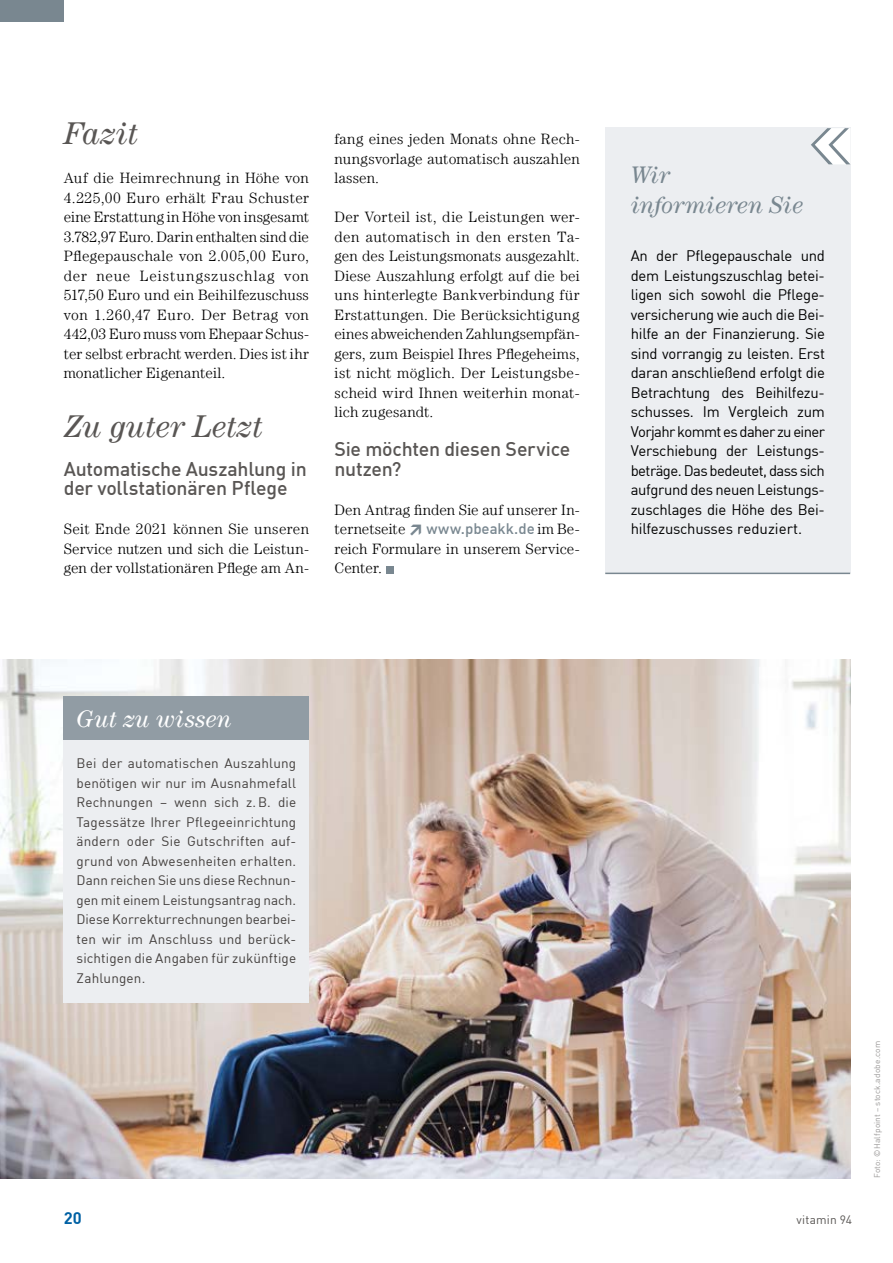
<style>
.page{position:relative;width:893px;height:1263px;background:#fff}
.page>*{position:absolute;margin:0;border:0;box-sizing:border-box;transform-origin:0 0}
.Inhalt_H3-_Überschrift_2_Ebene_21pt{font:italic 31.5px "Century LT";letter-spacing:-.005em;color:#595654}
.Inhalt_H3-_Info-Ueberschrift_16pt{font:italic 24px/30px "Century LT";color:#798790}
.Inhalt_H3-_Infokasten-klein_Ü_16pt{font:italic 24px "Century LT";color:#fff}
.Inhalt_H4-_Überschrift_3_Ebene_13pt{font:500 19.5px/19.5px "DIN";letter-spacing:-.01em;color:#595654}
.t1{font:700 16.5px "DIN";color:#0061a4}
.Inhalt_p-Fließtext_10pt{font:300 15px/19.5px "Century LT";letter-spacing:.01em;color:#000;text-align:justify}
.Inhalt_p-_Info-Fließtext_10_pt{font:15px/19.5px "DIN";letter-spacing:-.02em;color:#000}
.Inhalt_p-_Info-klein_Fließtext_9_pt{font:13.5px/19.5px "DIN";letter-spacing:.01em;color:#433f3d;text-align:justify}
.t2{font:12px "DIN";letter-spacing:.015em;color:#595654}
.t3{font:8.25px "DIN";letter-spacing:.02em;color:#9a9897}
.s1{font-family:"DIN";font-weight:900;color:#798790}
.s2{font-family:"DIN";font-weight:500;color:#798790}
</style>
<div class="page">
<img style="left:0;top:660px;width:850px;height:518px">
<div style="left:64px;top:696px;width:245px;height:306px;background:#eceef1"></div>
<div style="left:64px;top:696px;width:245px;height:44px;background:#919ca4"></div>
<div style="left:605px;top:128px;width:245px;height:445px;background:#eceef1"></div>
<svg style="left:811px;top:128px;width:39px;height:36px"></svg>
<div style="left:386px;top:566px;width:7px;height:7px;background:#798790"></div>
<hr style="left:605px;top:573px;width:245px;height:1px;background:#798790">
<div style="left:0;top:0;width:64px;height:21px;background:#798790"></div>
<h3 class="Inhalt_H3-_Überschrift_2_Ebene_21pt" style="left:64px;top:115px;width:76px">Fazit</h3>
<p class="Inhalt_p-Fließtext_10pt" style="left:64px;top:168px;width:247px">Auf die Heimrechnung in Höhe von 4.225,00 Euro erhält Frau Schuster eine Erstattung in Höhe von insgesamt 3.782,97 Euro. Darin enthalten sind die Pflegepauschale von 2.005,00 Euro, der neue Leistungszuschlag von 517,50 Euro und ein Beihilfezuschuss von 1.260,47 Euro. Der Betrag von 442,03 Euro muss vom Ehepaar Schus&shy;ter selbst erbracht werden. Dies ist ihr monatlicher Eigenanteil.</p>
<h3 class="Inhalt_H3-_Überschrift_2_Ebene_21pt" style="left:64px;top:408px;width:200px">Zu guter Letzt</h3>
<h4 class="Inhalt_H4-_Überschrift_3_Ebene_13pt" style="left:64px;top:460px;width:244px">Automatische Auszahlung in der vollstationären Pflege</h4>
<p class="Inhalt_p-Fließtext_10pt" style="left:64px;top:519px;width:247px">Seit Ende 2021 können Sie unseren Service nutzen und sich die Leistun&shy;gen der vollstationären Pflege am An-</p>
<p class="Inhalt_p-Fließtext_10pt" style="left:334px;top:129px;width:247px">fang eines jeden Monats ohne Rech&shy;nungsvorlage automatisch auszahlen lassen.</p>
<p class="Inhalt_p-Fließtext_10pt" style="left:334px;top:207px;width:247px">Der Vorteil ist, die Leistungen wer&shy;den automatisch in den ersten Ta&shy;gen des Leistungsmonats ausgezahlt.<br>Diese Auszahlung erfolgt auf die bei uns hinterlegte Bankverbindung für Erstattungen. Die Berücksichtigung eines abweichenden Zahlungsempfän&shy;gers, zum Beispiel Ihres Pflegeheims, ist nicht möglich. Der Leistungsbe&shy;scheid wird Ihnen weiterhin monat&shy;lich zugesandt.</p>
<h4 class="Inhalt_H4-_Überschrift_3_Ebene_13pt" style="left:334px;top:441px;width:237px">Sie möchten diesen Service nutzen?</h4>
<p class="Inhalt_p-Fließtext_10pt" style="left:334px;top:500px;width:247px">Den Antrag finden Sie auf unserer In&shy;ternetseite <span class="s1">≥</span> <span class="s2">www.pbeakk.de</span> im Be&shy;reich Formulare in unserem Service-Center.</p>
<h3 class="Inhalt_H3-_Info-Ueberschrift_16pt" style="left:631px;top:160px;width:174px">Wir informieren Sie</h3>
<p class="Inhalt_p-_Info-Fließtext_10_pt" style="left:631px;top:247px;width:196px">An der Pflegepauschale und dem Leistungszuschlag betei&shy;ligen sich sowohl die Pflege&shy;versicherung wie auch die Bei&shy;hilfe an der Finanzierung. Sie sind vorrangig zu leisten. Erst daran anschließend erfolgt die<br>Betrachtung des Beihilfezu&shy;schusses. Im Vergleich zum<br>Vorjahr kommt es daher zu einer<br>Verschiebung der Leistungs&shy;beträge. Das bedeutet, dass sich aufgrund des neuen Leistungs&shy;zuschlages die Höhe des Bei&shy;hilfezuschusses reduziert.</p>
<h3 class="Inhalt_H3-_Infokasten-klein_Ü_16pt" style="left:77px;top:705px;width:157px">Gut zu wissen</h3>
<p class="Inhalt_p-_Info-klein_Fließtext_9_pt" style="left:77px;top:755px;width:221px">Bei der automatischen Auszahlung benötigen wir nur im Ausnahmefall Rechnungen – wenn sich z.B. die Tagessätze Ihrer Pflegeeinrichtung ändern oder Sie Gutschriften auf&shy;grund von Abwesenheiten erhalten.<br>Dann reichen Sie uns diese Rechnun&shy;gen mit einem Leistungsantrag nach.<br>Diese Korrekturrechnungen bearbei&shy;ten wir im Anschluss und berück&shy;sichtigen die Angaben für zukünftige Zahlungen.</p>
<p class="t1" style="left:64px;top:1210px;width:20px">20</p>
<p class="t2" style="left:796px;top:1215px;width:57px">vitamin 94</p>
<p class="t3" style="left:874px;top:1178px;width:139px;rotate:-90deg">Foto: ©Halfpoint – stock.adobe.com</p>
</div>
